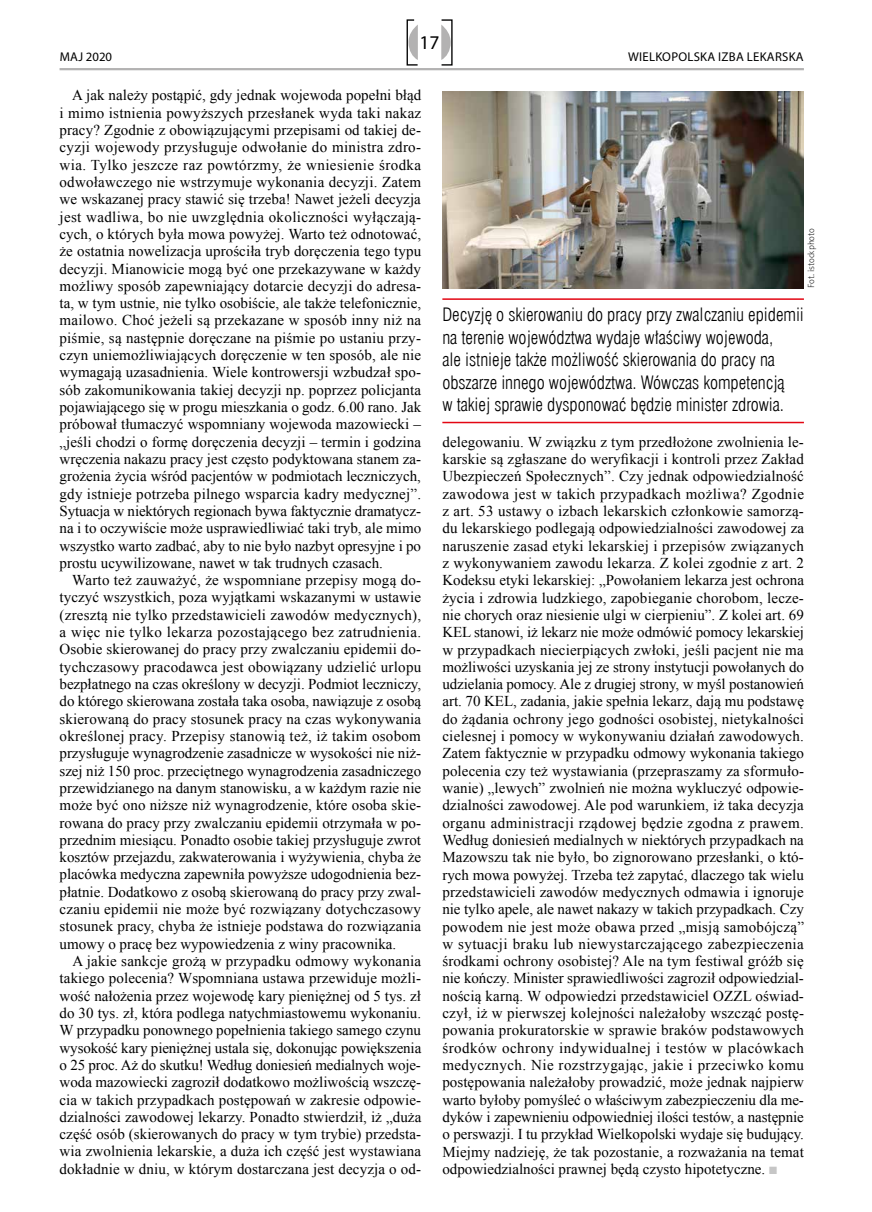
<style>
.page{position:relative;width:872px;height:1212px;background:#fff}
.page>*{position:absolute;margin:0;border:0;box-sizing:border-box;transform-origin:0 0}
.t1{font:19.5px "Myriad Pro";color:#000}
.t2{font:18px/22.5px "Swis 721 Lt Cn EU";color:#000}
.t3{font:15px/17.2px "Times New Roman";color:#000;text-align:justify}
.t4{font:12.75px "Myriad Pro";letter-spacing:.02em;color:#000}
.t5{font:9px "Naomi Sans EFN Thin";color:#000}
.s1{font-family:"Dixieland Normal";font-size:10.5px;color:#c6c6c6}
</style>
<div class="page">
<hr style="left:60px;top:68px;width:744px;height:2px;background:#b3b2b2">
<svg style="left:406px;top:19px;width:47px;height:47px"></svg>
<hr style="left:442px;top:298px;width:362px;height:2px;background:#e30613">
<hr style="left:442px;top:422px;width:362px;height:1px;background:#e30613">
<img style="left:442px;top:91px;width:362px;height:197px">
<h1 class="t1" style="left:419px;top:31px;width:22px">17</h1>
<p class="t4" style="left:60px;top:48px;width:54px">MAJ 2020</p>
<p class="t4" style="left:628px;top:48px;width:177px">WIELKOPOLSKA IZBA LEKARSKA</p>
<p class="t3" style="left:60px;top:87px;width:363px;text-indent:13px">A jak należy postąpić, gdy jednak wojewoda popełni błąd i mimo istnienia powyższych przesłanek wyda taki nakaz pracy? Zgodnie z obowiązującymi przepisami od takiej de&shy;cyzji wojewody przysługuje odwołanie do ministra zdro&shy;wia. Tylko jeszcze raz powtórzmy, że wniesienie środka odwoławczego nie wstrzymuje wykonania decyzji. Zatem we wskazanej pracy stawić się trzeba! Nawet jeżeli decyzja jest wadliwa, bo nie uwzględnia okoliczności wyłączają&shy;cych, o których była mowa powyżej. Warto też odnotować, że ostatnia nowelizacja uprościła tryb doręczenia tego typu decyzji. Mianowicie mogą być one przekazywane w każdy możliwy sposób zapewniający dotarcie decyzji do adresa&shy;ta, w tym ustnie, nie tylko osobiście, ale także telefonicznie, mailowo. Choć jeżeli są przekazane w sposób inny niż na piśmie, są następnie doręczane na piśmie po ustaniu przy&shy;czyn uniemożliwiających doręczenie w ten sposób, ale nie wymagają uzasadnienia. Wiele kontrowersji wzbudzał spo&shy;sób zakomunikowania takiej decyzji np. poprzez policjanta pojawiającego się w progu mieszkania o godz. 6.00 rano. Jak próbował tłumaczyć wspomniany wojewoda mazowiecki – „jeśli chodzi o formę doręczenia decyzji – termin i godzina wręczenia nakazu pracy jest często podyktowana stanem za&shy;grożenia życia wśród pacjentów w podmiotach leczniczych, gdy istnieje potrzeba pilnego wsparcia kadry medycznej”.<br>Sytuacja w niektórych regionach bywa faktycznie dramatycz&shy;na i to oczywiście może usprawiedliwiać taki tryb, ale mimo wszystko warto zadbać, aby to nie było nazbyt opresyjne i po prostu ucywilizowane, nawet w tak trudnych czasach.</p>
<p class="t3" style="left:60px;top:571px;width:363px;text-indent:13px">Warto też zauważyć, że wspomniane przepisy mogą do&shy;tyczyć wszystkich, poza wyjątkami wskazanymi w ustawie (zresztą nie tylko przedstawicieli zawodów medycznych), a więc nie tylko lekarza pozostającego bez zatrudnienia.<br>Osobie skierowanej do pracy przy zwalczaniu epidemii do&shy;tychczasowy pracodawca jest obowiązany udzielić urlopu bezpłatnego na czas określony w decyzji. Podmiot leczniczy, do którego skierowana została taka osoba, nawiązuje z osobą skierowaną do pracy stosunek pracy na czas wykonywania określonej pracy. Przepisy stanowią też, iż takim osobom przysługuje wynagrodzenie zasadnicze w wysokości nie niż&shy;szej niż 150 proc. przeciętnego wynagrodzenia zasadniczego przewidzianego na danym stanowisku, a w każdym razie nie może być ono niższe niż wynagrodzenie, które osoba skie&shy;rowana do pracy przy zwalczaniu epidemii otrzymała w po&shy;przednim miesiącu. Ponadto osobie takiej przysługuje zwrot kosztów przejazdu, zakwaterowania i wyżywienia, chyba że placówka medyczna zapewniła powyższe udogodnienia bez&shy;płatnie. Dodatkowo z osobą skierowaną do pracy przy zwal&shy;czaniu epidemii nie może być rozwiązany dotychczasowy stosunek pracy, chyba że istnieje podstawa do rozwiązania umowy o pracę bez wypowiedzenia z winy pracownika.</p>
<p class="t3" style="left:60px;top:952px;width:363px;text-indent:13px">A jakie sankcje grożą w przypadku odmowy wykonania takiego polecenia? Wspomniana ustawa przewiduje możli&shy;wość nałożenia przez wojewodę kary pieniężnej od 5 tys. zł do 30 tys. zł, która podlega natychmiastowemu wykonaniu.<br>W przypadku ponownego popełnienia takiego samego czynu wysokość kary pieniężnej ustala się, dokonując powiększenia o 25 proc. Aż do skutku! Według doniesień medialnych woje&shy;woda mazowiecki zagroził dodatkowo możliwością wszczę&shy;cia w takich przypadkach postępowań w zakresie odpowie&shy;dzialności zawodowej lekarzy. Ponadto stwierdził, iż „duża część osób (skierowanych do pracy w tym trybie) przedsta&shy;wia zwolnienia lekarskie, a duża ich część jest wystawiana dokładnie w dniu, w którym dostarczana jest decyzja o od-</p>
<p class="t5" style="left:806px;top:288px;width:61px;rotate:-90deg">Fot. istockphoto</p>
<p class="t2" style="left:442px;top:304px;width:363px">Decyzję o skierowaniu do pracy przy zwalczaniu epidemii na terenie województwa wydaje właściwy wojewoda,<br>ale istnieje także możliwość skierowania do pracy na obszarze innego województwa. Wówczas kompetencją<br>w takiej sprawie dysponować będzie minister zdrowia.</p>
<p class="t3" style="left:442px;top:433px;width:363px">delegowaniu. W związku z tym przedłożone zwolnienia le&shy;karskie są zgłaszane do weryfikacji i kontroli przez Zakład Ubezpieczeń Społecznych”. Czy jednak odpowiedzialność zawodowa jest w takich przypadkach możliwa? Zgodnie z art. 53 ustawy o izbach lekarskich członkowie samorzą&shy;du lekarskiego podlegają odpowiedzialności zawodowej za naruszenie zasad etyki lekarskiej i przepisów związanych z wykonywaniem zawodu lekarza. Z kolei zgodnie z art. 2<br>Kodeksu etyki lekarskiej: „Powołaniem lekarza jest ochrona życia i zdrowia ludzkiego, zapobieganie chorobom, lecze&shy;nie chorych oraz niesienie ulgi w cierpieniu”. Z kolei art. 69<br>KEL stanowi, iż lekarz nie może odmówić pomocy lekarskiej w przypadkach niecierpiących zwłoki, jeśli pacjent nie ma możliwości uzyskania jej ze strony instytucji powołanych do udzielania pomocy. Ale z drugiej strony, w myśl postanowień art. 70 KEL, zadania, jakie spełnia lekarz, dają mu podstawę do żądania ochrony jego godności osobistej, nietykalności cielesnej i pomocy w wykonywaniu działań zawodowych.<br>Zatem faktycznie w przypadku odmowy wykonania takiego polecenia czy też wystawiania (przepraszamy za sformuło&shy;wanie) „lewych” zwolnień nie można wykluczyć odpowie&shy;dzialności zawodowej. Ale pod warunkiem, iż taka decyzja organu administracji rządowej będzie zgodna z prawem.<br>Według doniesień medialnych w niektórych przypadkach na Mazowszu tak nie było, bo zignorowano przesłanki, o któ&shy;rych mowa powyżej. Trzeba też zapytać, dlaczego tak wielu przedstawicieli zawodów medycznych odmawia i ignoruje nie tylko apele, ale nawet nakazy w takich przypadkach. Czy powodem nie jest może obawa przed „misją samobójczą” w sytuacji braku lub niewystarczającego zabezpieczenia środkami ochrony osobistej? Ale na tym festiwal gróźb się nie kończy. Minister sprawiedliwości zagroził odpowiedzial&shy;nością karną. W odpowiedzi przedstawiciel OZZL oświad&shy;czył, iż w pierwszej kolejności należałoby wszcząć postę&shy;powania prokuratorskie w sprawie braków podstawowych środków ochrony indywidualnej i testów w placówkach medycznych. Nie rozstrzygając, jakie i przeciwko komu postępowania należałoby prowadzić, może jednak najpierw warto byłoby pomyśleć o właściwym zabezpieczeniu dla me&shy;dyków i zapewnieniu odpowiedniej ilości testów, a następnie o perswazji. I tu przykład Wielkopolski wydaje się budujący.<br>Miejmy nadzieję, że tak pozostanie, a rozważania na temat odpowiedzialności prawnej będą czysto hipotetyczne. <span class="s1">n</span></p>
</div>
